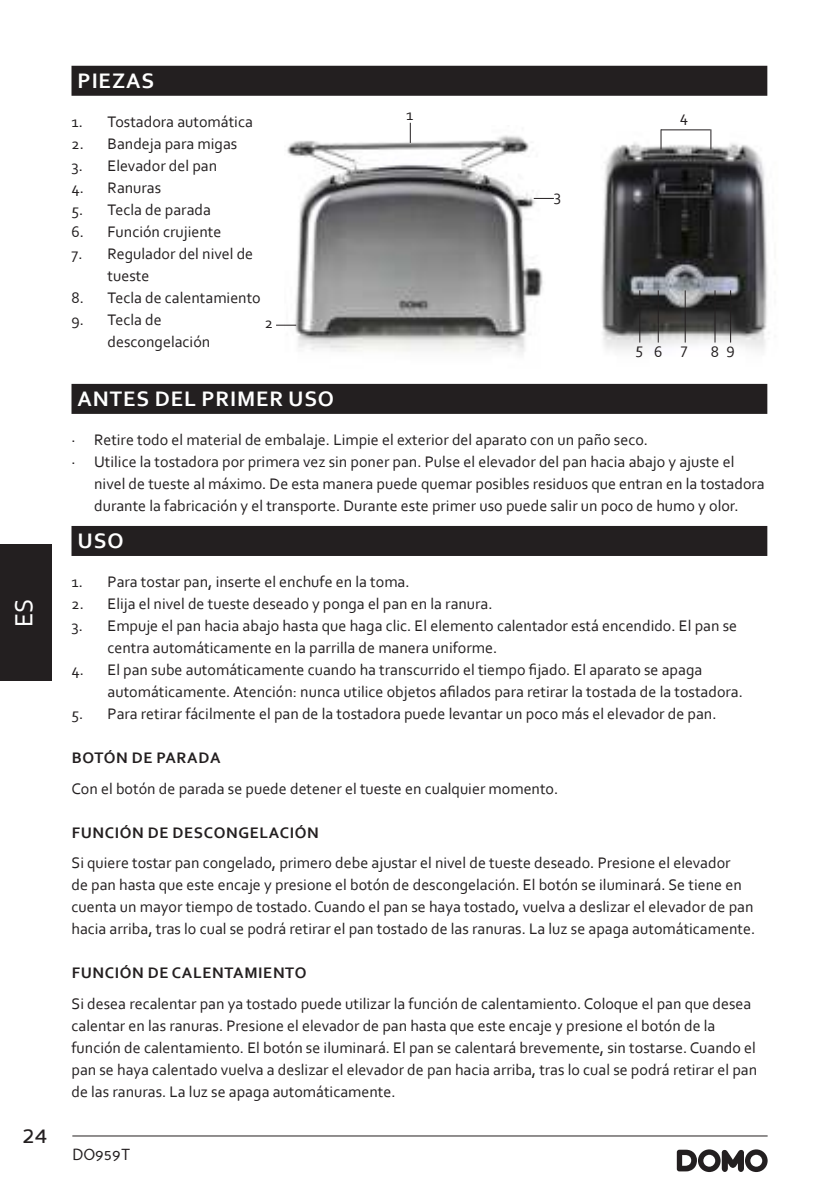
<style>
.page{position:relative;width:840px;height:1191px;background:#fff}
.page>*{position:absolute;margin:0;border:0;box-sizing:border-box;transform-origin:0 0}
.t1{font:26px "Corbel";color:#fff}
.t2{font:24px "Perspective Sans";color:#231f20}
.t3{font:700 22px "Corbel";letter-spacing:.04em;color:#fff}
.t4{font:16px/22px "Corbel";color:#231f20}
.t5{font:700 16px "Corbel";letter-spacing:.04em;color:#231f20}
.t6{font:16px "Perspective Sans";color:#231f20}
</style>
<div class="page">
<hr style="left:72px;top:1135px;width:695px;height:1px;background:#231f20">
<svg style="left:676px;top:1149px;width:91px;height:23px"></svg>
<div style="left:0;top:544px;width:51px;height:136px;background:#231f20"></div>
<div style="left:71px;top:66px;width:695px;height:30px;background:#231f20"></div>
<div style="left:71px;top:384px;width:695px;height:30px;background:#231f20"></div>
<div style="left:71px;top:526px;width:695px;height:30px;background:#231f20"></div>
<img style="left:284px;top:126px;width:261px;height:228px">
<svg style="left:409px;top:123px;width:1px;height:20px"></svg>
<svg style="left:276px;top:325px;width:20px;height:1px"></svg>
<svg style="left:533px;top:198px;width:20px;height:1px"></svg>
<img style="left:601px;top:132px;width:167px;height:219px">
<hr style="left:660px;top:129px;width:50px;height:1px;background:#231f20">
<svg style="left:660px;top:129px;width:1px;height:20px"></svg>
<svg style="left:710px;top:129px;width:1px;height:20px"></svg>
<hr style="left:684px;top:290px;width:1px;height:52px;background:#231f20">
<hr style="left:714px;top:290px;width:1px;height:52px;background:#231f20">
<hr style="left:729px;top:290px;width:1px;height:52px;background:#231f20">
<hr style="left:657px;top:290px;width:1px;height:52px;background:#231f20">
<hr style="left:639px;top:290px;width:1px;height:52px;background:#231f20">
<h1 class="t1" style="left:11px;top:627px;width:30px;rotate:-90deg">ES</h1>
<h2 class="t2" style="left:22px;top:1124px;width:26px">24</h2>
<h3 class="t3" style="left:78px;top:70px;width:78px">PIEZAS</h3>
<p class="t4" style="left:71px;top:111px;width:183px">1. Tostadora automática</p>
<p class="t4" style="left:71px;top:133px;width:167px">2. Bandeja para migas</p>
<p class="t4" style="left:71px;top:155px;width:147px">3. Elevador del pan</p>
<p class="t4" style="left:71px;top:177px;width:91px">4. Ranuras</p>
<p class="t4" style="left:71px;top:199px;width:141px">5. Tecla de parada</p>
<p class="t4" style="left:71px;top:221px;width:151px">6. Función crujiente</p>
<p class="t4" style="left:107px;top:243px;width:147px;text-indent:-36px">7. Regulador del nivel de tueste</p>
<p class="t4" style="left:71px;top:287px;width:191px">8. Tecla de calentamiento</p>
<p class="t4" style="left:107px;top:309px;width:104px;text-indent:-36px">9. Tecla de descongelación</p>
<p class="t4" style="left:265px;top:312px;width:10px">2</p>
<p class="t4" style="left:406px;top:104px;width:9px">1</p>
<p class="t4" style="left:553px;top:186px;width:9px">3</p>
<p class="t4" style="left:679px;top:106px;width:10px">4</p>
<p class="t4" style="left:635px;top:339px;width:54px">56 7</p>
<p class="t4" style="left:710px;top:340px;width:25px">8 9</p>
<h3 class="t3" style="left:78px;top:388px;width:258px">ANTES DEL PRIMER USO</h3>
<p class="t4" style="left:71px;top:429px;width:577px">· Retire todo el material de embalaje. Limpie el exterior del aparato con un paño seco.</p>
<p class="t4" style="left:71px;top:451px;width:664px">· Utilice la tostadora por primera vez sin poner pan. Pulse el elevador del pan hacia abajo y ajuste el</p>
<p class="t4" style="left:94px;top:472px;width:671px">nivel de tueste al máximo. De esta manera puede quemar posibles residuos que entran en la tostadora</p>
<p class="t4" style="left:94px;top:495px;width:645px">durante la fabricación y el transporte. Durante este primer uso puede salir un poco de humo y olor.</p>
<h3 class="t3" style="left:78px;top:530px;width:47px">USO</h3>
<p class="t4" style="left:71px;top:571px;width:339px">1. Para tostar pan, inserte el enchufe en la toma.</p>
<p class="t4" style="left:71px;top:593px;width:422px">2. Elija el nivel de tueste deseado y ponga el pan en la ranura.</p>
<p class="t4" style="left:107px;top:615px;width:630px;text-indent:-36px">3. Empuje el pan hacia abajo hasta que haga clic. El elemento calentador está encendido. El pan se centra automáticamente en la parrilla de manera uniforme.</p>
<p class="t4" style="left:107px;top:659px;width:636px;text-indent:-36px">4. El pan sube automáticamente cuando ha transcurrido el tiempo fijado. El aparato se apaga automáticamente. Atención: nunca utilice objetos afilados para retirar la tostada de la tostadora.</p>
<p class="t4" style="left:71px;top:703px;width:646px">5. Para retirar fácilmente el pan de la tostadora puede levantar un poco más el elevador de pan.</p>
<p class="t5" style="left:72px;top:750px;width:150px">BOTÓN DE PARADA</p>
<p class="t4" style="left:71px;top:777px;width:488px">Con el botón de parada se puede detener el tueste en cualquier momento.</p>
<p class="t5" style="left:72px;top:824px;width:248px">FUNCIÓN DE DESCONGELACIÓN</p>
<p class="t4" style="left:71px;top:851px;width:685px">Si quiere tostar pan congelado, primero debe ajustar el nivel de tueste deseado. Presione el elevador<br>de pan hasta que este encaje y presione el botón de descongelación. El botón se iluminará. Se tiene en cuenta un mayor tiempo de tostado. Cuando el pan se haya tostado, vuelva a deslizar el elevador de pan hacia arriba, tras lo cual se podrá retirar el pan tostado de las ranuras. La luz se apaga automáticamente.</p>
<p class="t5" style="left:72px;top:965px;width:236px">FUNCIÓN DE CALENTAMIENTO</p>
<p class="t4" style="left:71px;top:992px;width:686px">Si desea recalentar pan ya tostado puede utilizar la función de calentamiento. Coloque el pan que desea calentar en las ranuras. Presione el elevador de pan hasta que este encaje y presione el botón de la función de calentamiento. El botón se iluminará. El pan se calentará brevemente, sin tostarse. Cuando el pan se haya calentado vuelva a deslizar el elevador de pan hacia arriba, tras lo cual se podrá retirar el pan de las ranuras. La luz se apaga automáticamente.</p>
<p class="t6" style="left:72px;top:1148px;width:60px">DO959T</p>
</div>
